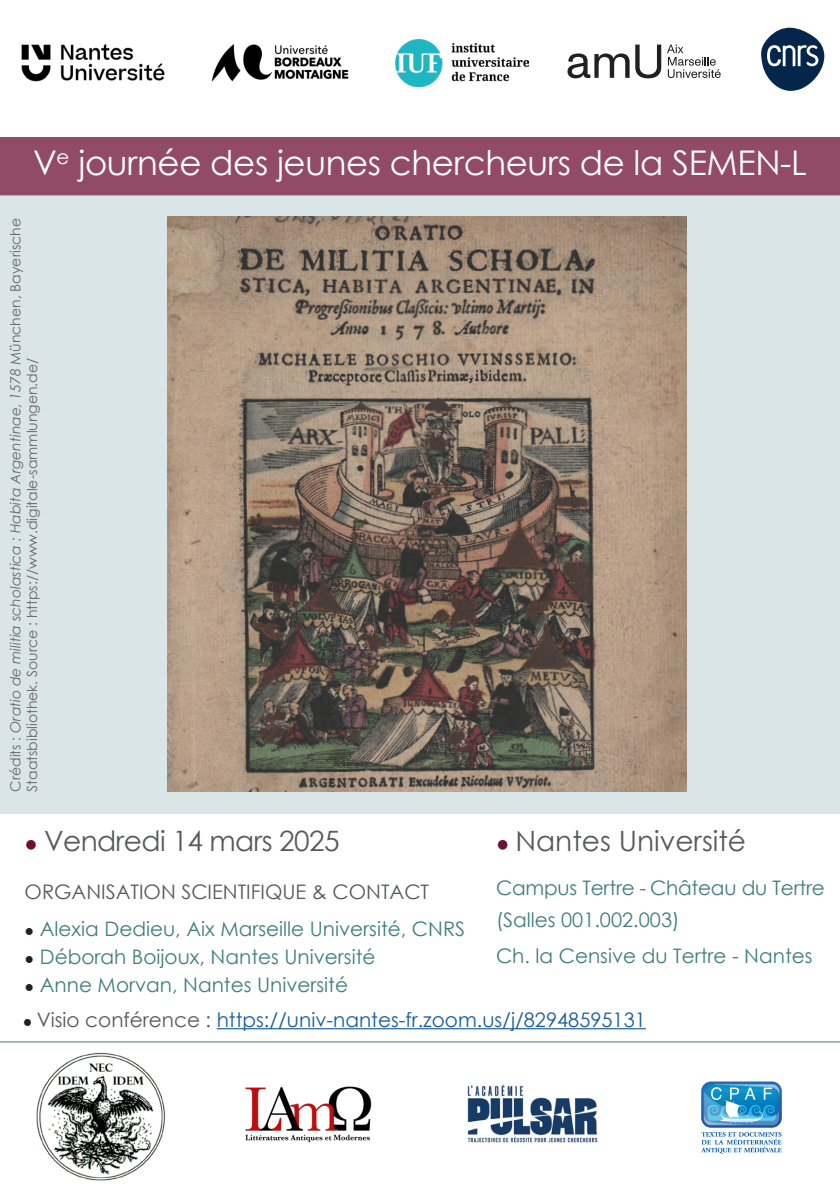
<style>
.page{position:relative;width:840px;height:1191px;background:#fff}
.page>*{position:absolute;margin:0;border:0;box-sizing:border-box;transform-origin:0 0}
.t1{font:34px "Century Gothic";letter-spacing:-.01em;color:#fff}
.t2{font:28px "Century Gothic";letter-spacing:-.01em;color:#57585a}
.t3{font:20px/36px "Century Gothic";color:#407d80}
.t4{font:20px "Century Gothic";color:#175d9e}
.t5{font:20px "Century Gothic";color:#57585a}
.t6{font:14px/16.8px "Century Gothic";color:#67676a}
.s1{font-style:italic}
.s2{font-size:22px;color:#6e0f35}
.s3{font-size:16px;color:#231f20}
.s4{color:#57585a}
</style>
<div class="page">
<div style="left:0;top:195px;width:839px;height:619px;background:#d9e5e6"></div>
<div style="left:0;top:137px;width:839px;height:58px;background:#924b67"></div>
<img style="left:21px;top:44px;width:144px;height:38px">
<svg style="left:761px;top:28px;width:62px;height:63px"></svg>
<img style="left:167px;top:217px;width:519px;height:574px">
<hr style="left:0;top:1041px;width:839px;height:1px;background:#407d80">
<svg style="left:567px;top:53px;width:62px;height:25px"></svg>
<svg style="left:635px;top:45px;width:85px;height:33px"></svg>
<img style="left:245px;top:1086px;width:127px;height:57px">
<img style="left:36px;top:1052px;width:129px;height:129px">
<img style="left:395px;top:40px;width:133px;height:46px">
<img style="left:211px;top:44px;width:138px;height:38px">
<img style="left:467px;top:1084px;width:131px;height:59px">
<svg style="left:701px;top:1085px;width:80px;height:68px"></svg>
<img style="left:701px;top:1104px;width:48px;height:30px">
<img style="left:704px;top:1081px;width:78px;height:24px">
<hr style="left:216px;top:1028px;width:429px;height:1px;background:#175d9e">
<p class="t1" style="left:33px;top:139px;width:775px">V<sup>e</sup> journée des jeunes chercheurs de la SEMEN-L</p>
<p class="t6" style="left:7px;top:791px;width:575px;rotate:-90deg">Crédits : <span class="s1">Oratio de militia scholastica : Habita Argentinae, 1578</span> München, Bayerische<br>Staatsbibliothek. Source : https://www.digitale-sammlungen.de/</p>
<p class="t2" style="left:25px;top:821px;width:316px"><span class="s2">●</span> Vendredi 14 mars 2025</p>
<p class="t5" style="left:25px;top:877px;width:406px">ORGANISATION SCIENTIFIQUE &amp; CONTACT</p>
<p class="t3" style="left:25px;top:910px;width:442px"><span class="s3">●</span> Alexia Dedieu, Aix Marseille Université, CNRS</p>
<p class="t3" style="left:25px;top:938px;width:352px"><span class="s3">●</span> Déborah Boijoux, Nantes Université</p>
<p class="t3" style="left:25px;top:966px;width:325px"><span class="s3">●</span> Anne Morvan, Nantes Université</p>
<p class="t2" style="left:495px;top:821px;width:251px"><span class="s2">●</span> Nantes Université</p>
<p class="t3" style="left:495px;top:869px;width:330px">Campus Tertre - Château du Tertre</p>
<p class="t3" style="left:495px;top:901px;width:318px">(Salles 001.002.003)<br>Ch. la Censive du Tertre - Nantes</p>
<p class="t4" style="left:23px;top:1005px;width:624px"><span class="s3">●</span> <span class="s4">Visio conférence :</span> https://univ-nantes-fr.zoom.us/j/82948595131</p>
</div>
